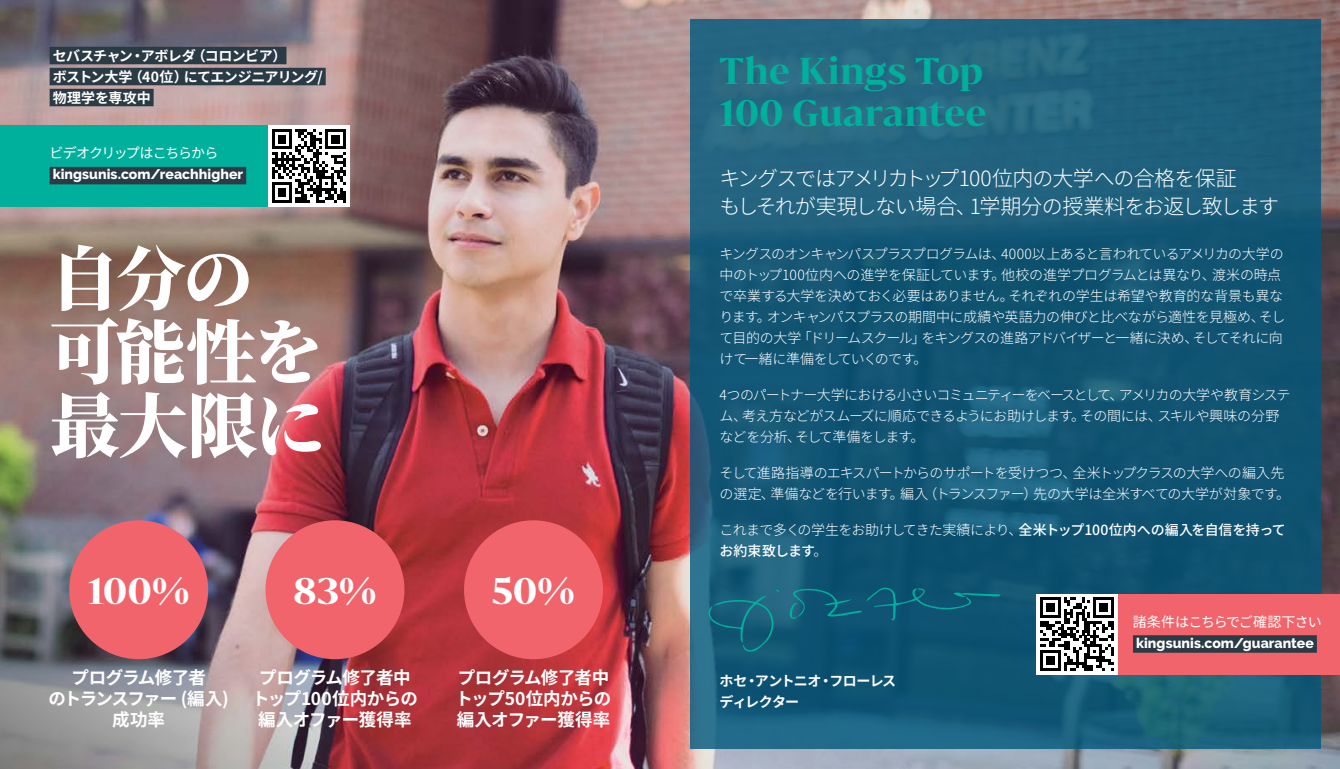
<style>
.page{position:relative;width:1340px;height:769px;background:#fff}
.page>*{position:absolute;margin:0;border:0;box-sizing:border-box;transform-origin:0 0}
.t1{font:900 70px/73.5px "Noto Serif CJ Kjp";letter-spacing:-.035em;color:#fff}
.t2{font:700 35px/42px "Bw Darius";color:#00b09c}
.t3{font:700 35px "Bw Darius";letter-spacing:-.005em;color:#fff}
.t4{font:300 21px/28px "Noto Sans CJ Kjp";letter-spacing:-.055em;color:#fff}
.t5{font:700 17.5px/21px "Noto Sans CJ Kjp";letter-spacing:-.035em;color:#fff;text-align:center}
.t6{font:700 17.5px/21px "Noto Sans CJ Kjp";letter-spacing:-.06em;color:#fff;text-align:center}
.t7{font:300 14px/21px "Noto Sans CJ Kjp";letter-spacing:-.045em;color:#fff}
.t8{font:500 14px/21px "Noto Sans CJ Kjp";letter-spacing:-.035em;color:#fff}
.t9{font:800 14px "Raleway";letter-spacing:.005em;color:#fff}
.t10{font:700 14px/21px "Noto Sans CJ Kjp";letter-spacing:-.035em;color:#fff}
.t11{font:700 14px/21px "Noto Sans CJ Kjp";letter-spacing:-.055em;color:#fff}
.t12{font:14px "Noto Sans CJ Kjp";letter-spacing:-.045em;color:#fff}
.t13{font:14px "Noto Sans CJ Kjp";letter-spacing:-.085em;color:#fff}
.s1{font-weight:300}
</style>
<div class="page">
<img style="left:0;top:0;width:1339px;height:769px">
<img style="left:0;top:236px;width:650px;height:533px">
<svg style="left:690px;top:20px;width:630px;height:729px;background:#175a77"></svg>
<div style="left:69px;top:520px;width:139px;height:139px;background:#f1646b;border-radius:50%"></div>
<div style="left:265px;top:520px;width:139px;height:139px;background:#f1646b;border-radius:50%"></div>
<div style="left:464px;top:520px;width:139px;height:139px;background:#f1646b;border-radius:50%"></div>
<svg style="left:707px;top:588px;width:73px;height:64px;background:#16637b"></svg>
<svg style="left:789px;top:587px;width:211px;height:34px;background:#0d5c76"></svg>
<div style="left:1118px;top:594px;width:221px;height:81px;background:#f1646b"></div>
<div style="left:1132px;top:635px;width:184px;height:18px;background:#2b3b46"></div>
<div style="left:1036px;top:594px;width:82px;height:81px;background:#fff"></div>
<svg style="left:1040px;top:597px;width:73px;height:74px"></svg>
<div style="left:0;top:125px;width:268px;height:82px;background:#00b09c"></div>
<div style="left:50px;top:47px;width:236px;height:17px;background:#2b3b46"></div>
<div style="left:50px;top:68px;width:276px;height:17px;background:#2b3b46"></div>
<div style="left:50px;top:89px;width:104px;height:17px;background:#2b3b46"></div>
<div style="left:268px;top:125px;width:82px;height:82px;background:#fff"></div>
<svg style="left:272px;top:129px;width:73px;height:74px"></svg>
<div style="left:50px;top:167px;width:196px;height:17px;background:#2b3b46"></div>
<p class="t10" style="left:53px;top:45px;width:272px">セバスチャン・アボレダ（コロンビア）<br>ボストン大学（40位）にてエンジニアリング/物理学を専攻中</p>
<p class="t13" style="left:50px;top:145px;width:170px">ビデオクリップはこちらから</p>
<p class="t9" style="left:53px;top:167px;width:192px">kingsunis.com/reachhigher</p>
<h1 class="t1" style="left:50px;top:244px;width:277px">自分の可能性を最大限に</h1>
<h2 class="t3" style="left:88px;top:566px;width:103px">100%</h2>
<h2 class="t3" style="left:293px;top:566px;width:85px">83%</h2>
<h2 class="t3" style="left:492px;top:566px;width:85px">50%</h2>
<p class="t6" style="left:49px;top:667px;width:182px">プログラム修了者<br>のトランスファー (編入)成功率</p>
<p class="t5" style="left:455px;top:667px;width:157px;text-align:left">プログラム修了者中トップ50位内からの編入オファー獲得率</p>
<p class="t5" style="left:252px;top:667px;width:167px">プログラム修了者中トップ100位内からの編入オファー獲得率</p>
<h2 class="t2" style="left:719px;top:48px;width:269px">The Kings Top<br>100 Guarantee</h2>
<h3 class="t4" style="left:719px;top:164px;width:561px">キングスではアメリカトップ100位内の大学への合格を保証<br>もしそれが実現しない場合、1学期分の授業料をお返し致します</h3>
<p class="t7" style="left:719px;top:244px;width:567px">キングスのオンキャンパスプラスプログラムは、4000以上あると言われているアメリカの大学の中のトップ100位内への進学を保証しています。他校の進学プログラムとは異なり、渡米の時点で卒業する大学を決めておく必要はありません。それぞれの学生は希望や教育的な背景も異なります。オンキャンパスプラスの期間中に成績や英語力の伸びと比べながら適性を見極め、そして目的の大学「ドリームスクール」をキングスの進路アドバイザーと一緒に決め、そしてそれに向けて一緒に準備をしていくのです。</p>
<p class="t7" style="left:719px;top:385px;width:572px">4つのパートナー大学における小さいコミュニティーをベースとして、アメリカの大学や教育システム、考え方などがスムーズに順応できるようにお助けします。その間には、スキルや興味の分野などを分析、そして準備をします。</p>
<p class="t7" style="left:719px;top:463px;width:572px">そして進路指導のエキスパートからのサポートを受けつつ、全米トップクラスの大学への編入先の選定、準備などを行います。編入（トランスファー）先の大学は全米すべての大学が対象です。</p>
<p class="t8" style="left:719px;top:520px;width:567px"><span class="s1">これまで多くの学生をお助けしてきた実績により、</span>全米トップ100位内への編入を自信を持ってお約束致します<span class="s1">。</span></p>
<p class="t11" style="left:719px;top:671px;width:178px">ホセ・アントニオ・フローレスディレクター</p>
<p class="t12" style="left:1132px;top:614px;width:190px">諸条件はこちらでご確認下さい</p>
<p class="t9" style="left:1136px;top:635px;width:179px">kingsunis.com/guarantee</p>
</div>
